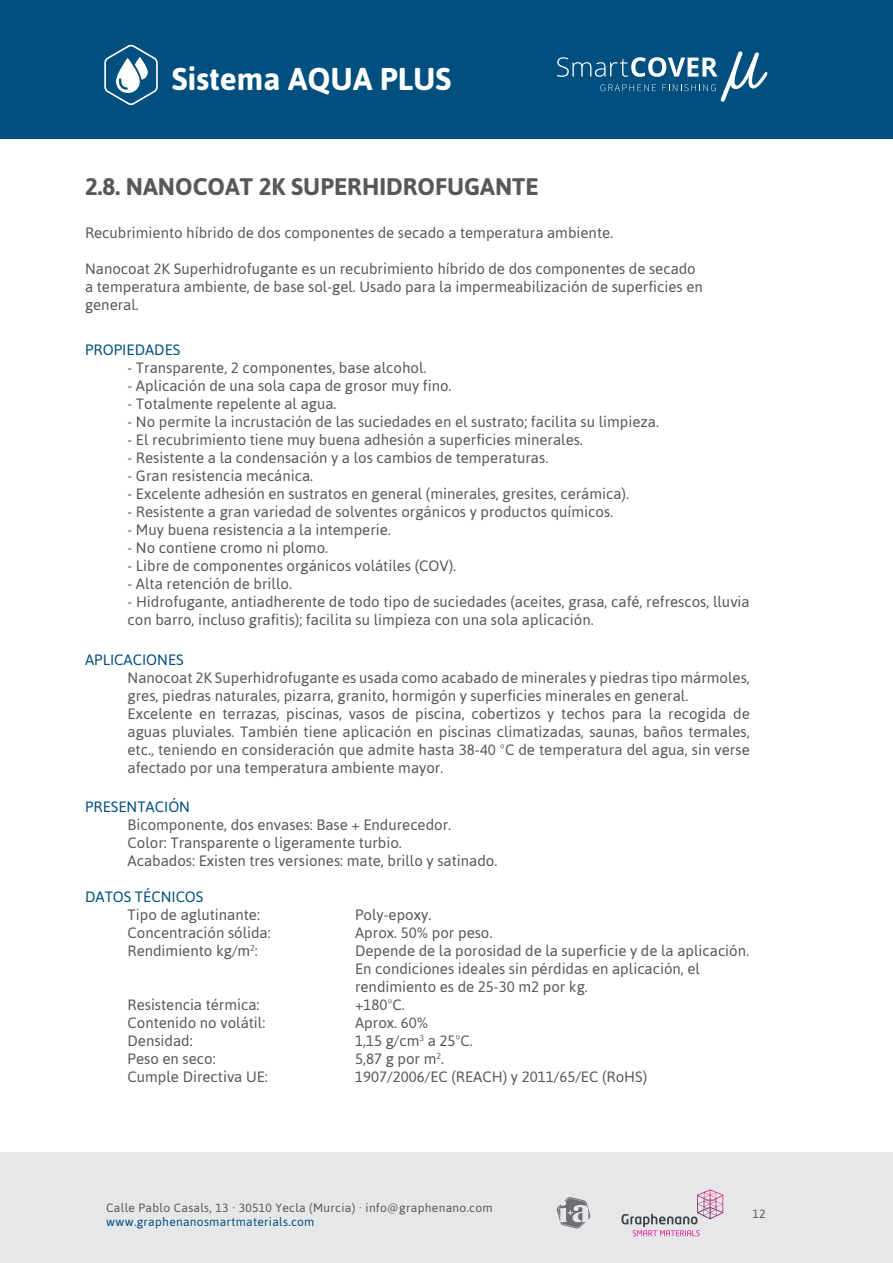
<style>
.page{position:relative;width:893px;height:1263px;background:#fff}
.page>*{position:absolute;margin:0;border:0;box-sizing:border-box;transform-origin:0 0}
.t1{font:700 31.5px "Asap";color:#fff}
.t2{font:700 24px "Asap";color:#57585a}
.t3{font:15px/18px "Asap";color:#57585a}
.t4{font:15px "Asap";color:#014f7f}
.t5{font:12px "Asap";letter-spacing:.025em;color:#57585a}
.t6{font:12px "Asap";letter-spacing:.025em;color:#014f7f}
</style>
<div class="page">
<div style="left:0;top:0;width:893px;height:138px;background:#014f7f"></div>
<svg style="left:104px;top:44px;width:54px;height:61px"></svg>
<svg style="left:557px;top:51px;width:211px;height:51px"></svg>
<div style="left:0;top:1152px;width:893px;height:111px;background:#e6e7e9"></div>
<svg style="left:557px;top:1197px;width:34px;height:32px"></svg>
<svg style="left:621px;top:1189px;width:102px;height:47px"></svg>
<h1 class="t1" style="left:172px;top:60px;width:281px">Sistema AQUA PLUS</h1>
<p class="t2" style="left:85px;top:172px;width:455px">2.8. NANOCOAT 2K SUPERHIDROFUGANTE</p>
<p class="t3" style="left:85px;top:224px;width:530px">Recubrimiento híbrido de dos componentes de secado a temperatura ambiente.</p>
<p class="t3" style="left:85px;top:260px;width:619px">Nanocoat 2K Superhidrofugante es un recubrimiento híbrido de dos componentes de secado a temperatura ambiente, de base sol-gel. Usado para la impermeabilización de superficies en general.</p>
<p class="t4" style="left:85px;top:341px;width:97px">PROPIEDADES</p>
<p class="t3" style="left:128px;top:358px;width:300px">- Transparente, 2 componentes, base alcohol.</p>
<p class="t3" style="left:128px;top:376px;width:326px">- Aplicación de una sola capa de grosor muy fino.</p>
<p class="t3" style="left:128px;top:394px;width:210px">- Totalmente repelente al agua.</p>
<p class="t3" style="left:128px;top:412px;width:533px">- No permite la incrustación de las suciedades en el sustrato; facilita su limpieza.</p>
<p class="t3" style="left:128px;top:430px;width:457px">- El recubrimiento tiene muy buena adhesión a superficies minerales.</p>
<p class="t3" style="left:128px;top:448px;width:422px">- Resistente a la condensación y a los cambios de temperaturas.</p>
<p class="t3" style="left:128px;top:466px;width:187px">- Gran resistencia mecánica.</p>
<p class="t3" style="left:128px;top:484px;width:503px">- Excelente adhesión en sustratos en general (minerales, gresites, cerámica).</p>
<p class="t3" style="left:128px;top:502px;width:487px">- Resistente a gran variedad de solventes orgánicos y productos químicos.</p>
<p class="t3" style="left:128px;top:520px;width:265px">- Muy buena resistencia a la intemperie.</p>
<p class="t3" style="left:128px;top:538px;width:202px">- No contiene cromo ni plomo.</p>
<p class="t3" style="left:128px;top:556px;width:330px">- Libre de componentes orgánicos volátiles (COV).</p>
<p class="t3" style="left:128px;top:574px;width:166px">- Alta retención de brillo.</p>
<p class="t3" style="left:128px;top:592px;width:624px">- Hidrofugante, antiadherente de todo tipo de suciedades (aceites, grasa, café, refrescos, lluvia con barro, incluso grafitis); facilita su limpieza con una sola aplicación.</p>
<p class="t4" style="left:85px;top:650px;width:100px">APLICACIONES</p>
<p class="t3" style="left:128px;top:668px;width:624px">Nanocoat 2K Superhidrofugante es usada como acabado de minerales y piedras tipo mármoles, gres, piedras naturales, pizarra, granito, hormigón y superficies minerales en general.</p>
<p class="t3" style="left:128px;top:704px;width:624px;text-align:justify">Excelente en terrazas, piscinas, vasos de piscina, cobertizos y techos para la recogida de aguas pluviales. También tiene aplicación en piscinas climatizadas, saunas, baños termales, etc., teniendo en consideración que admite hasta 38-40 ºC de temperatura del agua, sin verse afectado por una temperatura ambiente mayor.</p>
<p class="t4" style="left:85px;top:798px;width:107px">PRESENTACIÓN</p>
<p class="t3" style="left:128px;top:816px;width:325px">Bicomponente, dos envases: Base + Endurecedor.</p>
<p class="t3" style="left:128px;top:834px;width:276px">Color: Transparente o ligeramente turbio.</p>
<p class="t3" style="left:128px;top:852px;width:371px">Acabados: Existen tres versiones: mate, brillo y satinado.</p>
<p class="t4" style="left:85px;top:888px;width:120px">DATOS TÉCNICOS</p>
<p class="t3" style="left:128px;top:906px;width:134px">Tipo de aglutinante:</p>
<p class="t3" style="left:355px;top:906px;width:78px">Poly-epoxy.</p>
<p class="t3" style="left:128px;top:924px;width:145px">Concentración sólida:</p>
<p class="t3" style="left:355px;top:924px;width:139px">Aprox. 50% por peso.</p>
<p class="t3" style="left:128px;top:942px;width:132px">Rendimiento kg/m<sup>2</sup>:</p>
<p class="t3" style="left:355px;top:942px;width:396px">Depende de la porosidad de la superficie y de la aplicación.</p>
<p class="t3" style="left:355px;top:960px;width:346px">En condiciones ideales sin pérdidas en aplicación, el</p>
<p class="t3" style="left:355px;top:978px;width:234px">rendimiento es de 25-30 m2 por kg.</p>
<p class="t3" style="left:128px;top:996px;width:134px">Resistencia térmica:</p>
<p class="t3" style="left:355px;top:996px;width:51px">+180ºC.</p>
<p class="t3" style="left:128px;top:1014px;width:139px">Contenido no volátil:</p>
<p class="t3" style="left:355px;top:1014px;width:75px">Aprox. 60%</p>
<p class="t3" style="left:128px;top:1032px;width:67px">Densidad:</p>
<p class="t3" style="left:355px;top:1032px;width:119px">1,15 g/cm<sup>3</sup> a 25ºC.</p>
<p class="t3" style="left:128px;top:1050px;width:90px">Peso en seco:</p>
<p class="t3" style="left:355px;top:1050px;width:91px">5,87 g por m<sup>2</sup>.</p>
<p class="t3" style="left:128px;top:1068px;width:142px">Cumple Directiva UE:</p>
<p class="t3" style="left:355px;top:1068px;width:294px">1907/2006/EC (REACH) y 2011/65/EC (RoHS)</p>
<p class="t5" style="left:106px;top:1201px;width:388px">Calle Pablo Casals, 13 · 30510 Yecla (Murcia) · info@graphenano.com</p>
<p class="t6" style="left:106px;top:1215px;width:210px">www.graphenanosmartmaterials.com</p>
<p class="t5" style="left:752px;top:1207px;width:15px">12</p>
</div>
